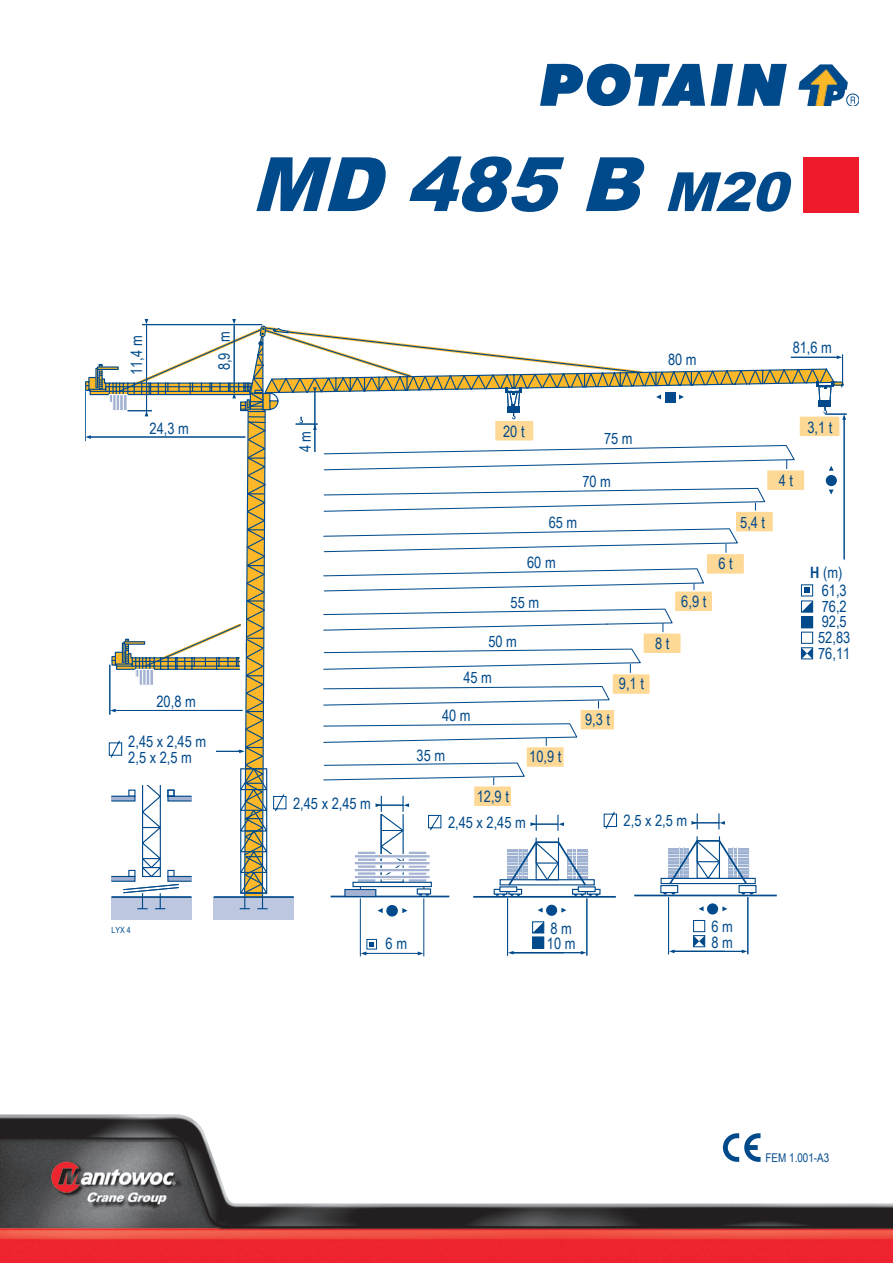
<style>
.page{position:relative;width:893px;height:1263px;background:#fff}
.page>*{position:absolute;margin:0;border:0;box-sizing:border-box;transform-origin:0 0}
.t1{font:italic 900 75px "Arial";color:#004a8b}
.t2{font:15.6px/15.6px "Arial Narrow";color:#004a8b}
.t3{font:12px "Arial Narrow";color:#004a8b}
.t4{font:8.55px "Arial Narrow";color:#004a8b}
.s1{font-size:54px}
.s2{font-weight:700}
</style>
<div class="page">
<div style="left:214px;top:897px;width:80px;height:23px;background:#bec7e0"></div>
<div style="left:111px;top:897px;width:81px;height:23px;background:#bec7e0"></div>
<hr style="left:507px;top:898px;width:1px;height:57px;background:#004a8b">
<svg style="left:508px;top:951px;width:6px;height:3px"></svg>
<svg style="left:546px;top:905px;width:11px;height:11px"></svg>
<hr style="left:511px;top:952px;width:71px;height:1px;background:#004a8b">
<hr style="left:586px;top:898px;width:1px;height:57px;background:#004a8b">
<svg style="left:581px;top:951px;width:5px;height:3px"></svg>
<div style="left:533px;top:937px;width:11px;height:11px;background:#004a8b"></div>
<div style="left:532px;top:936px;width:12px;height:13px;border:1px solid #004a8b"></div>
<div style="left:532px;top:921px;width:12px;height:12px;border:1px solid #004a8b"></div>
<svg style="left:533px;top:922px;width:11px;height:11px"></svg>
<hr style="left:668px;top:897px;width:1px;height:57px;background:#004a8b">
<svg style="left:669px;top:949px;width:5px;height:4px"></svg>
<div style="left:707px;top:903px;width:11px;height:11px;background:#004a8b;border-radius:50%"></div>
<hr style="left:672px;top:951px;width:71px;height:1px;background:#004a8b">
<hr style="left:747px;top:897px;width:1px;height:57px;background:#004a8b">
<svg style="left:742px;top:949px;width:5px;height:4px"></svg>
<svg style="left:693px;top:920px;width:13px;height:28px"></svg>
<hr style="left:360px;top:898px;width:1px;height:58px;background:#004a8b">
<div style="left:386px;top:905px;width:12px;height:11px;background:#004a8b;border-radius:50%"></div>
<hr style="left:423px;top:898px;width:1px;height:58px;background:#004a8b">
<svg style="left:418px;top:951px;width:5px;height:4px"></svg>
<hr style="left:365px;top:953px;width:55px;height:1px;background:#004a8b">
<div style="left:367px;top:939px;width:10px;height:10px;border:1px solid #004a8b"></div>
<svg style="left:361px;top:942px;width:13px;height:13px"></svg>
<svg style="left:85px;top:319px;width:762px;height:594px"></svg>
<svg style="left:540px;top:64px;width:247px;height:42px"></svg>
<div style="left:846px;top:94px;width:13px;height:12px;border:1px solid #004a8b;border-radius:50%"></div>
<svg style="left:798px;top:64px;width:57px;height:42px"></svg>
<div style="left:804px;top:157px;width:55px;height:56px;background:#ee1b2c"></div>
<img style="left:0;top:1114px;width:893px;height:149px">
<svg style="left:723px;top:1133px;width:37px;height:29px"></svg>
<p class="t1" style="left:251px;top:130px;width:557px">MD 485B <span class="s1">M20</span></p>
<p class="t2" style="left:128px;top:375px;width:41px;rotate:-90deg">11,4 m</p>
<p class="t2" style="left:216px;top:370px;width:41px;rotate:-90deg">8,9 m</p>
<p class="t2" style="left:150px;top:420px;width:41px">24,3 m</p>
<p class="t2" style="left:156px;top:693px;width:41px">20,8 m</p>
<p class="t2" style="left:128px;top:733px;width:79px">2,45 x 2,45 m<br>2,5 x 2,5 m</p>
<p class="t2" style="left:297px;top:452px;width:23px;rotate:-90deg">4 m</p>
<p class="t2" style="left:293px;top:795px;width:79px">2,45 x 2,45 m</p>
<p class="t2" style="left:668px;top:351px;width:30px">80 m</p>
<p class="t2" style="left:793px;top:339px;width:41px">81,6 m</p>
<p class="t2" style="left:503px;top:423px;width:23px">20 t</p>
<p class="t2" style="left:604px;top:430px;width:30px">75 m</p>
<p class="t2" style="left:582px;top:473px;width:30px">70 m</p>
<p class="t2" style="left:549px;top:514px;width:30px">65 m</p>
<p class="t2" style="left:527px;top:554px;width:30px">60 m</p>
<p class="t2" style="left:511px;top:594px;width:30px">55 m</p>
<p class="t2" style="left:488px;top:633px;width:30px">50 m</p>
<p class="t2" style="left:463px;top:670px;width:30px">45 m</p>
<p class="t2" style="left:442px;top:707px;width:30px">40 m</p>
<p class="t2" style="left:416px;top:747px;width:30px">35 m</p>
<p class="t2" style="left:529px;top:748px;width:34px">10,9 t</p>
<p class="t2" style="left:585px;top:711px;width:27px">9,3 t</p>
<p class="t2" style="left:619px;top:675px;width:27px">9,1 t</p>
<p class="t2" style="left:477px;top:788px;width:34px">12,9 t</p>
<p class="t2" style="left:655px;top:635px;width:16px">8 t</p>
<p class="t2" style="left:681px;top:593px;width:27px">6,9 t</p>
<p class="t2" style="left:448px;top:814px;width:79px">2,45 x 2,45 m</p>
<p class="t2" style="left:624px;top:812px;width:65px">2,5 x 2,5 m</p>
<p class="t2" style="left:740px;top:514px;width:27px">5,4 t</p>
<p class="t2" style="left:718px;top:555px;width:16px">6 t</p>
<p class="t2" style="left:779px;top:472px;width:16px">4 t</p>
<p class="t2" style="left:807px;top:419px;width:27px">3,1 t</p>
<p class="t2" style="left:810px;top:564px;width:34px"><span class="s2">H</span> (m)</p>
<p class="t2" style="left:818px;top:582px;width:34px">61,3<br>76,2<br>92,5<br>52,83<br>76,11</p>
<p class="t4" style="left:112px;top:924px;width:21px">LYX 4</p>
<p class="t2" style="left:711px;top:919px;width:23px">6 m</p>
<p class="t2" style="left:386px;top:935px;width:23px">6 m</p>
<p class="t2" style="left:550px;top:920px;width:23px">8 m</p>
<p class="t2" style="left:711px;top:934px;width:23px">8 m</p>
<p class="t2" style="left:547px;top:935px;width:30px">10 m</p>
<p class="t3" style="left:765px;top:1148px;width:65px">FEM 1.001-A3</p>
</div>
